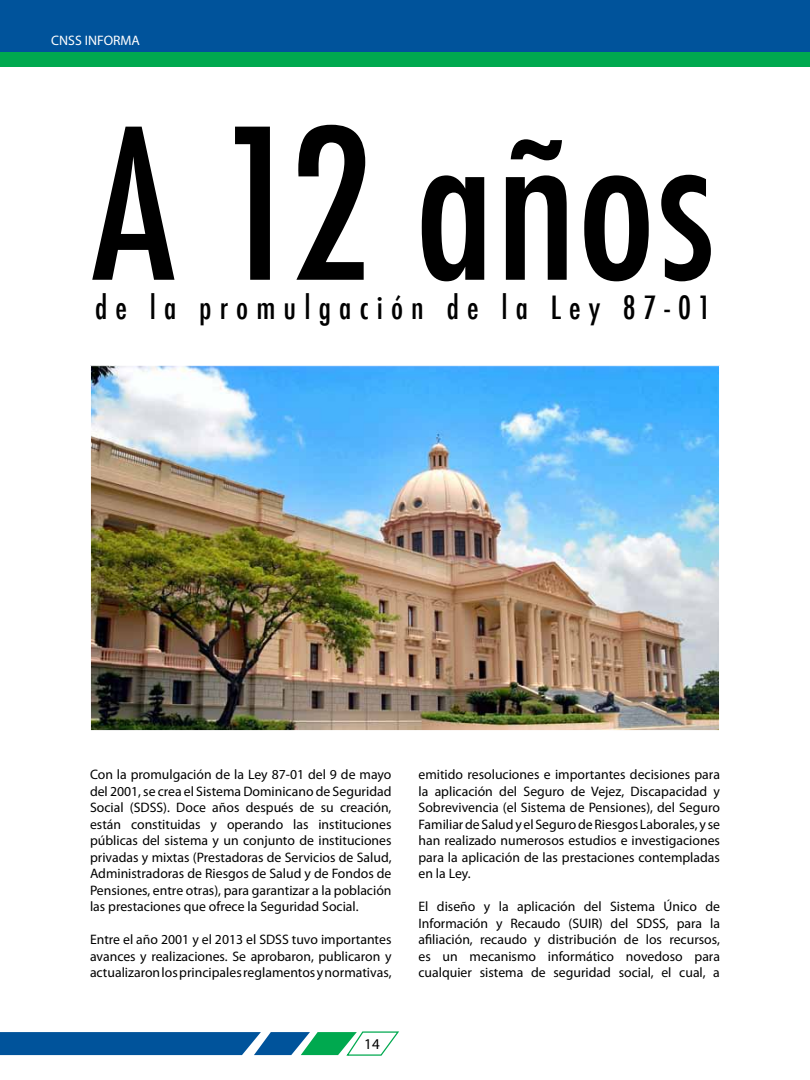
<style>
.page{position:relative;width:810px;height:1080px;background:#fff}
.page>*{position:absolute;margin:0;border:0;box-sizing:border-box;transform-origin:0 0}
.t1{font:500 condensed 203.12px "Futura";color:#000}
.t2{font:500 condensed 31.25px "Futura";letter-spacing:.26em;color:#000}
.t3{font:15px "Myriad Pro";color:#000}
.t4{font:13.75px/16.5px "Myriad Pro";color:#000;text-align:justify}
.t5{font:13.75px "Myriad Pro";color:#fff}
</style>
<div class="page">
<div style="left:0;top:0;width:810px;height:53px;background:#00539b"></div>
<div style="left:0;top:53px;width:810px;height:14px;background:#00a94f"></div>
<svg style="left:0;top:1031px;width:399px;height:25px"></svg>
<img style="left:92px;top:367px;width:626px;height:362px">
<p class="t5" style="left:51px;top:32px;width:90px">CNSS INFORMA</p>
<h1 class="t1" style="left:92px;top:75px;width:625px">A 12 años</h1>
<h2 class="t2" style="left:95px;top:288px;width:617px">de la promulgación de la Ley 87-01</h2>
<p class="t4" style="left:90px;top:766px;width:303px">Con la promulgación de la Ley 87-01 del 9 de mayo del 2001, se crea el Sistema Dominicano de Seguridad Social (SDSS). Doce años después de su creación, están constituidas y operando las instituciones públicas del sistema y un conjunto de instituciones privadas y mixtas (Prestadoras de Servicios de Salud, Administradoras de Riesgos de Salud y de Fondos de Pensiones, entre otras), para garantizar a la población las prestaciones que ofrece la Seguridad Social.</p>
<p class="t4" style="left:90px;top:931px;width:303px">Entre el año 2001 y el 2013 el SDSS tuvo importantes avances y realizaciones. Se aprobaron, publicaron y actualizaron los principales reglamentos y normativas,</p>
<p class="t3" style="left:364px;top:1034px;width:17px">14</p>
<p class="t4" style="left:419px;top:766px;width:303px">emitido resoluciones e importantes decisiones para la aplicación del Seguro de Vejez, Discapacidad y Sobrevivencia (el Sistema de Pensiones), del Seguro Familiar de Salud y el Seguro de Riesgos Laborales, y se han realizado numerosos estudios e investigaciones para la aplicación de las prestaciones contempladas en la Ley.</p>
<p class="t4" style="left:419px;top:898px;width:303px">El diseño y la aplicación del Sistema Único de Información y Recaudo (SUIR) del SDSS, para la afiliación, recaudo y distribución de los recursos, es un mecanismo informático novedoso para cualquier sistema de seguridad social, el cual, a</p>
</div>
